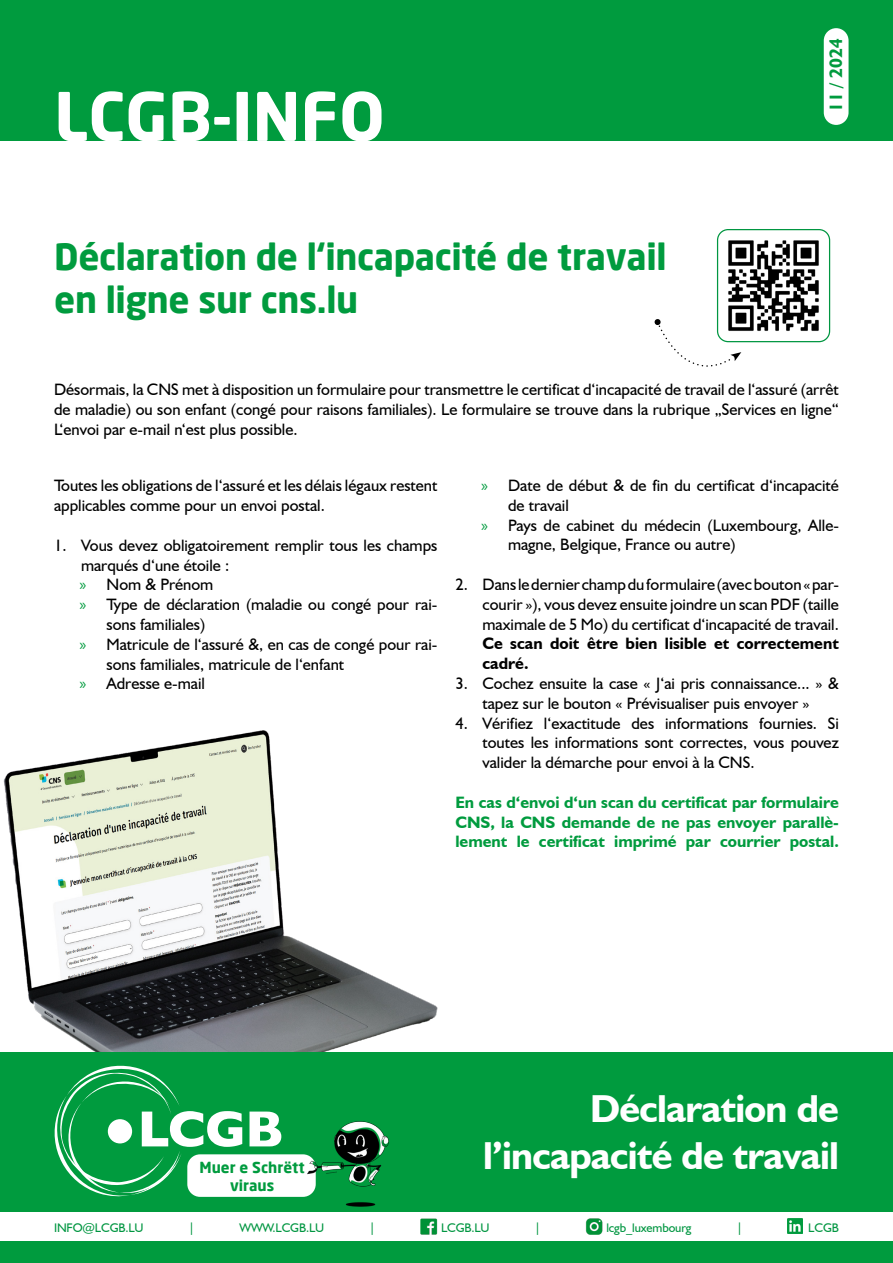
<style>
.page{position:relative;width:893px;height:1263px;background:#fff}
.page>*{position:absolute;margin:0;border:0;box-sizing:border-box;transform-origin:0 0}
.t1{font:700 66px "Neo Sans";color:#fff}
.t2{font:700 39px "Humanist 521 BT";letter-spacing:-.02em;color:#fff}
.t3{font:700 36px/43.2px "Neo Sans";letter-spacing:-.01em;color:#009b3e}
.t4{font:700 18px "Humanist 521 BT";color:#009b3e}
.t5{font:16.5px/19.8px "Humanist 521 BT";color:#000;text-align:justify}
.t6{font:700 16.5px/19.8px "Humanist 521 BT";color:#009b3e;text-align:justify}
.t7{font:700 16.5px/19.8px "Humanist 521 BT";color:#000}
.t8{font:700 15px "Neo Sans";color:#009b3e}
.t9{font:12.45px "Humanist 521 BT";letter-spacing:-.01em;color:#009641}
.s1{font-family:"Myriad Pro";color:#009b3e}
</style>
<div class="page">
<img style="left:3px;top:730px;width:435px;height:322px">
<div style="left:0;top:1052px;width:893px;height:211px;background:#009b3e"></div>
<div style="left:0;top:0;width:893px;height:140px;background:#009b3e"></div>
<div style="left:824px;top:28px;width:24px;height:97px;background:#fff;border-radius:12px"></div>
<svg style="left:54px;top:1065px;width:188px;height:132px"></svg>
<svg style="left:250px;top:1111px;width:31px;height:35px"></svg>
<div style="left:187px;top:1154px;width:129px;height:43px;background:#fff;border-radius:13px"></div>
<img style="left:302px;top:1121px;width:87px;height:86px">
<img style="left:719px;top:231px;width:111px;height:111px">
<div style="left:717px;top:229px;width:113px;height:113px;border:1px solid #009641;border-radius:11px"></div>
<svg style="left:654px;top:319px;width:87px;height:48px"></svg>
<div style="left:0;top:1212px;width:893px;height:29px;background:#fff"></div>
<img style="left:420px;top:1218px;width:18px;height:17px">
<img style="left:586px;top:1218px;width:17px;height:17px">
<img style="left:788px;top:1219px;width:15px;height:15px">
<h1 class="t1" style="left:54px;top:74px;width:332px">LCGB-INFO</h1>
<h3 class="t3" style="left:54px;top:234px;width:614px">Déclaration de l‘incapacité de travail en ligne sur cns.lu</h3>
<p class="t4" style="left:825px;top:112px;width:75px;rotate:-90deg">11 / 2024</p>
<p class="t5" style="left:54px;top:380px;width:786px">Désormais, la CNS met à disposition un formulaire pour transmettre le certificat d‘incapacité de travail de l‘assuré (arrêt de maladie) ou son enfant (congé pour raisons familiales). Le formulaire se trouve dans la rubrique „Services en ligne“ L‘envoi par e-mail n‘est plus possible.</p>
<p class="t5" style="left:54px;top:475px;width:385px">Toutes les obligations de l‘assuré et les délais légaux restent applicables comme pour un envoi postal.</p>
<p class="t5" style="left:54px;top:535px;width:385px">1. Vous devez obligatoirement remplir tous les champs</p>
<p class="t5" style="left:81px;top:555px;width:150px">marqués d‘une étoile :</p>
<p class="t5" style="left:80px;top:574px;width:135px"><span class="s1">»</span> Nom &amp; Prénom</p>
<p class="t5" style="left:80px;top:594px;width:359px"><span class="s1">»</span> Type de déclaration (maladie ou congé pour rai-</p>
<p class="t5" style="left:107px;top:614px;width:100px">sons familiales)</p>
<p class="t5" style="left:80px;top:634px;width:359px"><span class="s1">»</span> Matricule de l‘assuré &amp;, en cas de congé pour rai-</p>
<p class="t5" style="left:107px;top:654px;width:239px">sons familiales, matricule de l‘enfant</p>
<p class="t5" style="left:80px;top:673px;width:127px"><span class="s1">»</span> Adresse e-mail</p>
<p class="t5" style="left:481px;top:475px;width:359px"><span class="s1">»</span> Date de début &amp; de fin du certificat d‘incapacité</p>
<p class="t5" style="left:508px;top:495px;width:62px">de travail</p>
<p class="t5" style="left:481px;top:515px;width:359px"><span class="s1">»</span> Pays de cabinet du médecin (Luxembourg, Alle-</p>
<p class="t5" style="left:508px;top:534px;width:229px">magne, Belgique, France ou autre)</p>
<p class="t5" style="left:482px;top:574px;width:358px;text-indent:-27px">2. Dans le dernier champ du formulaire (avec bouton « par&shy;courir »), vous devez ensuite joindre un scan PDF (taille maximale de 5 Mo) du certificat d‘incapacité de travail.</p>
<p class="t7" style="left:482px;top:633px;width:358px">Ce scan doit être bien lisible et correctement cadré.</p>
<p class="t5" style="left:455px;top:673px;width:385px;text-align:center">3. Cochez ensuite la case « J‘ai pris connaissance... » &amp; tapez sur le bouton « Prévisualiser puis envoyer »</p>
<p class="t5" style="left:482px;top:713px;width:358px;text-indent:-27px">4. Vérifiez l‘exactitude des informations fournies. Si toutes les informations sont correctes, vous pouvez valider la démarche pour envoi à la CNS.</p>
<p class="t6" style="left:455px;top:792px;width:385px">En cas d‘envoi d‘un scan du certificat par formulaire CNS, la CNS demande de ne pas envoyer parallè&shy;lement le certificat imprimé par courrier postal.</p>
<p class="t8" style="left:199px;top:1157px;width:107px">Muer e Schrëtt</p>
<p class="t8" style="left:230px;top:1175px;width:46px">viraus</p>
<h2 class="t2" style="left:590px;top:1084px;width:250px">Déclaration de</h2>
<h2 class="t2" style="left:483px;top:1131px;width:357px">l’incapacité de travail</h2>
<p class="t9" style="left:54px;top:1220px;width:91px">INFO@LCGB.LU</p>
<p class="t9" style="left:188px;top:1220px;width:8px">|</p>
<p class="t9" style="left:240px;top:1220px;width:86px">WWW.LCGB.LU</p>
<p class="t9" style="left:369px;top:1220px;width:8px">|</p>
<p class="t9" style="left:441px;top:1220px;width:50px">LCGB.LU</p>
<p class="t9" style="left:534px;top:1220px;width:8px">|</p>
<p class="t9" style="left:606px;top:1220px;width:87px">lcgb_luxembourg</p>
<p class="t9" style="left:736px;top:1220px;width:8px">|</p>
<p class="t9" style="left:808px;top:1220px;width:32px">LCGB</p>
</div>
